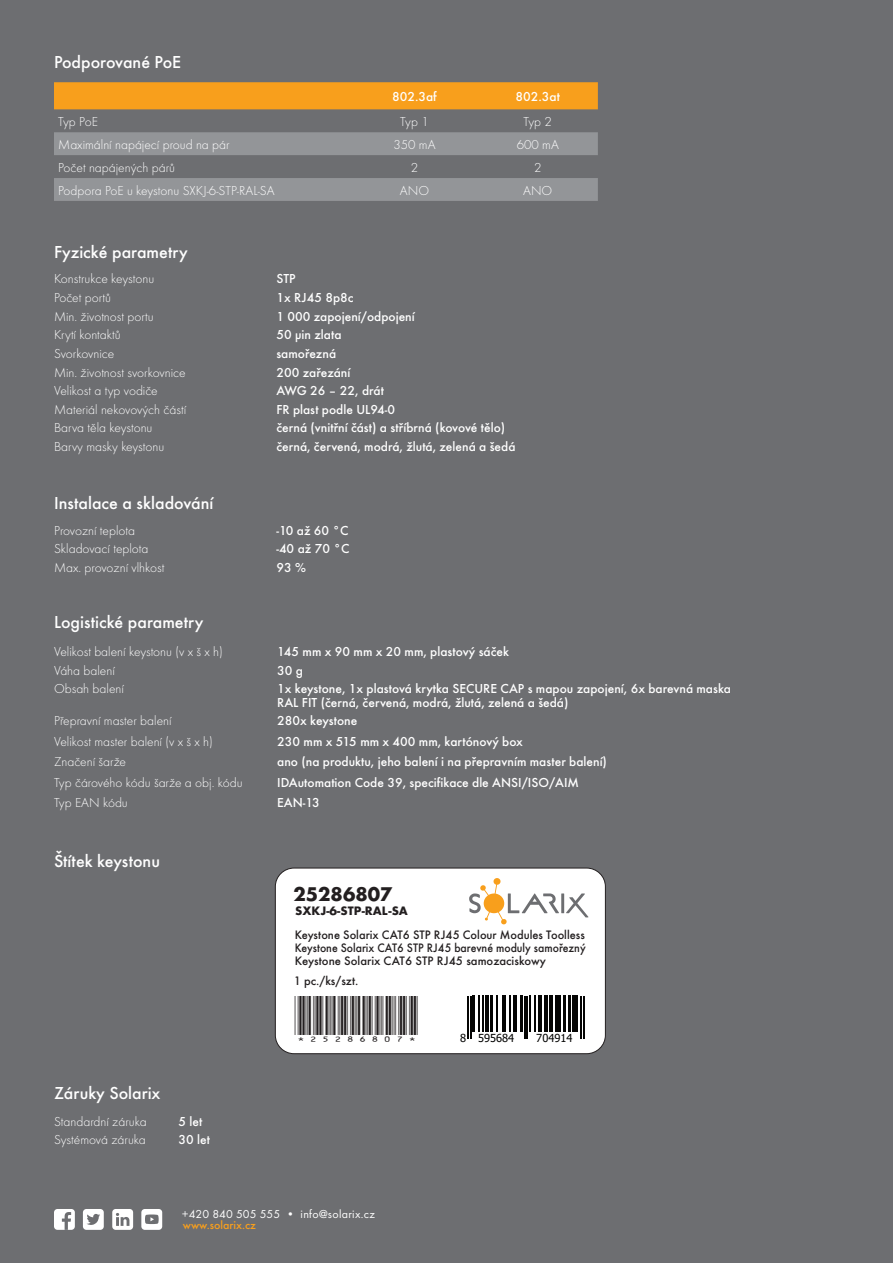
<style>
.page{position:relative;width:893px;height:1263px;background:#6d6e71}
.page>*{position:absolute;margin:0;border:0;box-sizing:border-box;transform-origin:0 0}
.t1{font:700 20.7px "Futura TEE";color:#231f20}
.t2{font:500 18px "Futura TEE";color:#fff}
.t3{font:13.5px "Futura TEE Ligh";color:#fff}
.t4{font:500 13.5px/13.5px "Futura TEE";color:#fff}
.t5{font:500 12.75px/13.4px "Futura TEE";color:#231f20;text-align:justify}
.t6{font:700 12.75px "Futura TEE";color:#231f20}
.t7{font:12.75px "ID Automation HC39 M";color:#231f20}
.t8{font:12px "Futura TEE";letter-spacing:.025em;color:#fff}
.t9{font:500 12px "Futura TEE";color:#f89f1c}
.t10{font:11.1px "Tahoma";color:#050504}
</style>
<div class="page">
<svg style="left:141px;top:1209px;width:21px;height:21px"></svg>
<svg style="left:54px;top:1209px;width:21px;height:21px"></svg>
<svg style="left:112px;top:1209px;width:21px;height:21px"></svg>
<svg style="left:83px;top:1209px;width:21px;height:21px"></svg>
<div style="left:275px;top:868px;width:330px;height:186px;background:#fff;border-radius:19px"></div>
<div style="left:275px;top:868px;width:330px;height:186px;border:1px solid #231f20;border-radius:19px"></div>
<hr style="left:561px;top:893px;width:3px;height:20px;background:#6d6e71">
<svg style="left:566px;top:893px;width:22px;height:24px"></svg>
<svg style="left:469px;top:878px;width:90px;height:46px"></svg>
<svg style="left:467px;top:995px;width:117px;height:44px"></svg>
<hr style="left:468px;top:995px;width:1px;height:43px;background:#050504">
<hr style="left:470px;top:995px;width:1px;height:43px;background:#050504">
<hr style="left:473px;top:995px;width:2px;height:37px;background:#050504">
<hr style="left:479px;top:995px;width:1px;height:37px;background:#050504">
<hr style="left:483px;top:995px;width:1px;height:37px;background:#050504">
<hr style="left:485px;top:995px;width:4px;height:37px;background:#050504">
<hr style="left:490px;top:995px;width:2px;height:37px;background:#050504">
<hr style="left:496px;top:995px;width:1px;height:37px;background:#050504">
<hr style="left:502px;top:995px;width:1px;height:37px;background:#050504">
<hr style="left:505px;top:995px;width:1px;height:37px;background:#050504">
<hr style="left:510px;top:995px;width:1px;height:37px;background:#050504">
<hr style="left:513px;top:995px;width:1px;height:37px;background:#050504">
<hr style="left:516px;top:995px;width:1px;height:37px;background:#050504">
<hr style="left:521px;top:995px;width:2px;height:37px;background:#050504">
<hr style="left:524px;top:995px;width:1px;height:43px;background:#050504">
<hr style="left:527px;top:995px;width:1px;height:43px;background:#050504">
<hr style="left:529px;top:995px;width:1px;height:37px;background:#050504">
<hr style="left:534px;top:995px;width:1px;height:37px;background:#050504">
<hr style="left:538px;top:995px;width:3px;height:37px;background:#050504">
<hr style="left:544px;top:995px;width:1px;height:37px;background:#050504">
<hr style="left:546px;top:995px;width:2px;height:37px;background:#050504">
<hr style="left:549px;top:995px;width:3px;height:37px;background:#050504">
<hr style="left:555px;top:995px;width:4px;height:37px;background:#050504">
<hr style="left:560px;top:995px;width:1px;height:37px;background:#050504">
<hr style="left:563px;top:995px;width:3px;height:37px;background:#050504">
<hr style="left:568px;top:995px;width:3px;height:37px;background:#050504">
<hr style="left:572px;top:995px;width:1px;height:37px;background:#050504">
<hr style="left:575px;top:995px;width:3px;height:37px;background:#050504">
<hr style="left:581px;top:995px;width:1px;height:43px;background:#050504">
<hr style="left:583px;top:995px;width:1px;height:43px;background:#050504">
<div style="left:54px;top:82px;width:544px;height:27px;background:#f89f1c"></div>
<svg style="left:54px;top:132px;width:544px;height:69px"></svg>
<h2 class="t2" style="left:54px;top:51px;width:129px">Podporované PoE</h2>
<p class="t4" style="left:392px;top:89px;width:46px">802.3af</p>
<p class="t4" style="left:516px;top:89px;width:46px">802.3at</p>
<p class="t3" style="left:58px;top:116px;width:41px">Typ PoE</p>
<p class="t3" style="left:400px;top:116px;width:30px">Typ 1</p>
<p class="t3" style="left:524px;top:116px;width:30px">Typ 2</p>
<p class="t3" style="left:58px;top:139px;width:173px">Maximální napájecí proud na pár</p>
<p class="t3" style="left:393px;top:139px;width:44px">350 mA</p>
<p class="t3" style="left:517px;top:139px;width:44px">600 mA</p>
<p class="t3" style="left:58px;top:162px;width:118px">Počet napájených párů</p>
<p class="t3" style="left:411px;top:162px;width:9px">2</p>
<p class="t3" style="left:534px;top:162px;width:9px">2</p>
<p class="t3" style="left:58px;top:184px;width:218px">Podpora PoE u keystonu SXKJ-6-STP-RAL-SA</p>
<p class="t3" style="left:400px;top:184px;width:31px">ANO</p>
<p class="t3" style="left:523px;top:184px;width:31px">ANO</p>
<h2 class="t2" style="left:54px;top:241px;width:135px">Fyzické parametry</h2>
<p class="t3" style="left:54px;top:273px;width:102px">Konstrukce keystonu</p>
<p class="t4" style="left:276px;top:272px;width:21px">STP</p>
<p class="t3" style="left:54px;top:292px;width:58px">Počet portů</p>
<p class="t4" style="left:276px;top:291px;width:79px">1x RJ45 8p8c</p>
<p class="t3" style="left:54px;top:311px;width:101px">Min. životnost portu</p>
<p class="t4" style="left:276px;top:309px;width:140px">1 000 zapojení/odpojení</p>
<p class="t3" style="left:54px;top:329px;width:68px">Krytí kontaktů</p>
<p class="t4" style="left:276px;top:328px;width:67px">50 µin zlata</p>
<p class="t3" style="left:54px;top:348px;width:62px">Svorkovnice</p>
<p class="t4" style="left:276px;top:347px;width:61px">samořezná</p>
<p class="t3" style="left:54px;top:367px;width:133px">Min. životnost svorkovnice</p>
<p class="t4" style="left:276px;top:365px;width:76px">200 zařezání</p>
<p class="t3" style="left:54px;top:385px;width:105px">Velikost a typ vodiče</p>
<p class="t4" style="left:276px;top:384px;width:109px">AWG 26 – 22, drát</p>
<p class="t3" style="left:54px;top:404px;width:134px">Materiál nekovových částí</p>
<p class="t4" style="left:276px;top:402px;width:120px">FR plast podle UL94-0</p>
<p class="t3" style="left:54px;top:422px;width:100px">Barva těla keystonu</p>
<p class="t4" style="left:276px;top:421px;width:230px">černá (vnitřní část) a stříbrná (kovové tělo)</p>
<p class="t3" style="left:54px;top:441px;width:112px">Barvy masky keystonu</p>
<p class="t4" style="left:276px;top:440px;width:241px">černá, červená, modrá, žlutá, zelená a šedá</p>
<h2 class="t2" style="left:54px;top:493px;width:161px">Instalace a skladování</h2>
<p class="t3" style="left:54px;top:525px;width:83px">Provozní teplota</p>
<p class="t4" style="left:276px;top:523px;width:74px">-10 až 60 °C</p>
<p class="t3" style="left:54px;top:543px;width:96px">Skladovací teplota</p>
<p class="t4" style="left:276px;top:542px;width:74px">-40 až 70 °C</p>
<p class="t3" style="left:54px;top:562px;width:112px">Max. provozní vlhkost</p>
<p class="t4" style="left:276px;top:560px;width:31px">93 %</p>
<h2 class="t2" style="left:54px;top:611px;width:151px">Logistické parametry</h2>
<p class="t3" style="left:54px;top:646px;width:170px">Velikost balení keystonu (v x š x h)</p>
<p class="t4" style="left:277px;top:645px;width:233px">145 mm x 90 mm x 20 mm, plastový sáček</p>
<p class="t3" style="left:54px;top:665px;width:62px">Váha balení</p>
<p class="t4" style="left:277px;top:663px;width:27px">30 g</p>
<p class="t3" style="left:54px;top:683px;width:71px">Obsah balení</p>
<p class="t4" style="left:277px;top:682px;width:455px">1x keystone, 1x plastová krytka SECURE CAP s mapou zapojení, 6x barevná maska<br>RAL FIT (černá, červená, modrá, žlutá, zelená a šedá)</p>
<p class="t3" style="left:54px;top:715px;width:119px">Přepravní master balení</p>
<p class="t4" style="left:277px;top:714px;width:82px">280x keystone</p>
<p class="t3" style="left:54px;top:736px;width:160px">Velikost master balení (v x š x h)</p>
<p class="t4" style="left:277px;top:734px;width:247px">230 mm x 515 mm x 400 mm, kartónový box</p>
<p class="t3" style="left:54px;top:756px;width:74px">Značení šarže</p>
<p class="t4" style="left:277px;top:755px;width:331px">ano (na produktu, jeho balení i na přepravním master balení)</p>
<p class="t3" style="left:54px;top:777px;width:190px">Typ čárového kódu šarže a obj. kódu</p>
<p class="t4" style="left:277px;top:775px;width:303px">IDAutomation Code 39, specifikace dle ANSI/ISO/AIM</p>
<p class="t3" style="left:54px;top:797px;width:75px">Typ EAN kódu</p>
<p class="t4" style="left:277px;top:796px;width:44px">EAN-13</p>
<h2 class="t2" style="left:54px;top:850px;width:108px">Štítek keystonu</h2>
<h2 class="t2" style="left:54px;top:1082px;width:108px">Záruky Solarix</h2>
<p class="t3" style="left:54px;top:1116px;width:94px">Standardní záruka</p>
<p class="t4" style="left:179px;top:1114px;width:25px">5 let</p>
<p class="t3" style="left:54px;top:1134px;width:93px">Systémová záruka</p>
<p class="t4" style="left:179px;top:1133px;width:33px">30 let</p>
<h1 class="t1" style="left:293px;top:882px;width:100px">25286807</h1>
<p class="t6" style="left:295px;top:903px;width:114px">SXKJ-6-STP-RAL-SA</p>
<p class="t5" style="left:295px;top:929px;width:292px">Keystone Solarix CAT6 STP RJ45 Colour Modules Toolless Keystone Solarix CAT6 STP RJ45 barevné moduly samořezný Keystone Solarix CAT6 STP RJ45 samozaciskowy</p>
<p class="t5" style="left:294px;top:975px;width:66px">1 pc./ks/szt.</p>
<p class="t7" style="left:295px;top:1023px;width:125px">*25286807*</p>
<p class="t10" style="left:460px;top:1031px;width:55px">8 595684</p>
<p class="t10" style="left:536px;top:1031px;width:38px">704914</p>
<p class="t8" style="left:182px;top:1207px;width:194px">+420 840 505 555 • info@solarix.cz</p>
<p class="t9" style="left:183px;top:1218px;width:75px">www.solarix.cz</p>
</div>
